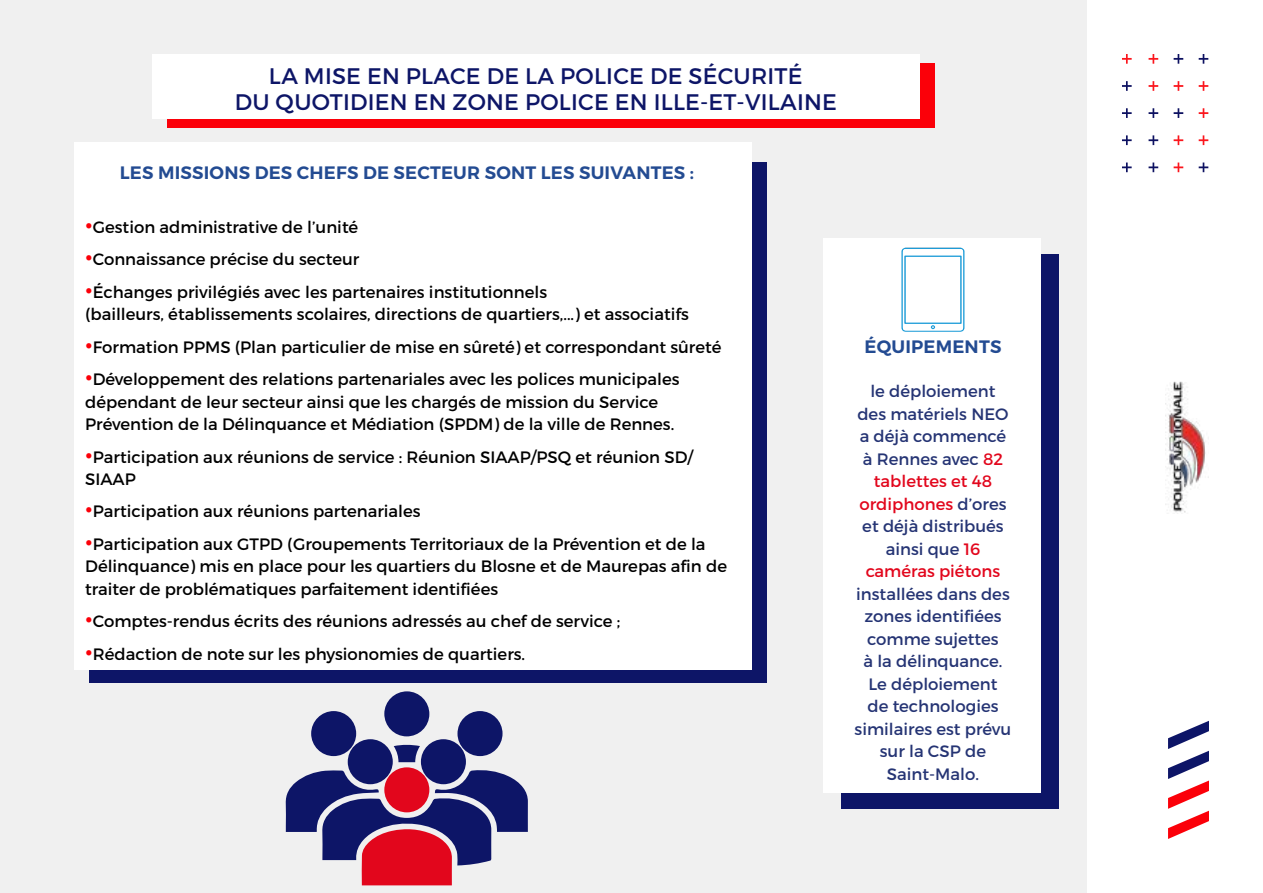
<style>
.page{position:relative;width:1263px;height:893px;background:#fff}
.page>*{position:absolute;margin:0;border:0;box-sizing:border-box;transform-origin:0 0}
.t1{font:22.5px/25.5px "Montserrat";letter-spacing:.01em;color:#0d1567;text-align:center}
.t2{font:600 18px "Montserrat";letter-spacing:.01em;color:#234b92}
.t3{font:16.5px/22.5px "Montserrat";color:#000}
.t4{font:16.5px/22.5px "Montserrat";color:#253474;text-align:center}
.s1{font-size:27px;color:#fb0009}
.s2{color:#e2061c}
</style>
<div class="page">
<div style="left:0;top:0;width:1086px;height:893px;background:#f0f0f0"></div>
<img style="left:1165px;top:381px;width:44px;height:133px">
<svg style="left:1122px;top:54px;width:10px;height:10px"></svg>
<svg style="left:1148px;top:54px;width:10px;height:10px"></svg>
<svg style="left:1173px;top:54px;width:10px;height:10px"></svg>
<svg style="left:1199px;top:54px;width:9px;height:10px"></svg>
<svg style="left:1122px;top:81px;width:10px;height:10px"></svg>
<svg style="left:1148px;top:81px;width:10px;height:10px"></svg>
<svg style="left:1173px;top:81px;width:10px;height:10px"></svg>
<svg style="left:1199px;top:81px;width:9px;height:10px"></svg>
<svg style="left:1122px;top:108px;width:10px;height:10px"></svg>
<svg style="left:1148px;top:108px;width:10px;height:10px"></svg>
<svg style="left:1173px;top:108px;width:10px;height:10px"></svg>
<svg style="left:1199px;top:108px;width:9px;height:10px"></svg>
<svg style="left:1122px;top:135px;width:10px;height:10px"></svg>
<svg style="left:1148px;top:135px;width:10px;height:10px"></svg>
<svg style="left:1173px;top:135px;width:10px;height:10px"></svg>
<svg style="left:1199px;top:135px;width:9px;height:10px"></svg>
<svg style="left:1122px;top:163px;width:10px;height:9px"></svg>
<svg style="left:1148px;top:163px;width:10px;height:9px"></svg>
<svg style="left:1173px;top:163px;width:10px;height:9px"></svg>
<svg style="left:1199px;top:163px;width:9px;height:9px"></svg>
<svg style="left:1168px;top:721px;width:41px;height:118px"></svg>
<div style="left:90px;top:162px;width:677px;height:521px;background:#0d1567"></div>
<div style="left:841px;top:255px;width:218px;height:554px;background:#0d1567"></div>
<div style="left:74px;top:142px;width:678px;height:528px;background:#fff"></div>
<div style="left:823px;top:238px;width:217px;height:554px;background:#fff"></div>
<svg style="left:901px;top:248px;width:63px;height:84px"></svg>
<svg style="left:285px;top:769px;width:243px;height:116px"></svg>
<div style="left:384px;top:691px;width:45px;height:45px;background:#0d1567;border-radius:50%"></div>
<div style="left:311px;top:711px;width:45px;height:45px;background:#0d1567;border-radius:50%"></div>
<div style="left:384px;top:767px;width:45px;height:45px;background:#e2061c;border-radius:50%"></div>
<div style="left:421px;top:739px;width:45px;height:45px;background:#0d1567;border-radius:50%"></div>
<div style="left:348px;top:739px;width:45px;height:45px;background:#0d1567;border-radius:50%"></div>
<div style="left:457px;top:711px;width:45px;height:45px;background:#0d1567;border-radius:50%"></div>
<svg style="left:394px;top:744px;width:26px;height:18px"></svg>
<div style="left:167px;top:63px;width:768px;height:65px;background:#fb0009"></div>
<div style="left:152px;top:54px;width:768px;height:64px;background:#fff"></div>
<h1 class="t1" style="left:235px;top:64px;width:604px">LA MISE EN PLACE DE LA POLICE DE SÉCURITÉ<br>DU QUOTIDIEN EN ZONE POLICE EN ILLE-ET-VILAINE</h1>
<p class="t2" style="left:120px;top:161px;width:576px">LES MISSIONS DES CHEFS DE SECTEUR SONT LES SUIVANTES :</p>
<p class="t3" style="left:85px;top:216px;width:275px"><span class="s1">•</span>Gestion administrative de l’unité</p>
<p class="t3" style="left:85px;top:248px;width:276px"><span class="s1">•</span>Connaissance précise du secteur</p>
<p class="t3" style="left:85px;top:281px;width:605px"><span class="s1">•</span>Échanges privilégiés avec les partenaires institutionnels<br>(bailleurs, établissements scolaires, directions de quartiers,...) et associatifs</p>
<p class="t3" style="left:85px;top:336px;width:638px"><span class="s1">•</span>Formation PPMS (Plan particulier de mise en sûreté) et correspondant sûreté</p>
<p class="t3" style="left:85px;top:368px;width:596px"><span class="s1">•</span>Développement des relations partenariales avec les polices municipales dépendant de leur secteur ainsi que les chargés de mission du Service<br>Prévention de la Délinquance et Médiation (SPDM) de la ville de Rennes.</p>
<p class="t3" style="left:85px;top:445px;width:609px"><span class="s1">•</span>Participation aux réunions de service : Réunion SIAAP/PSQ et réunion SD/<br>SIAAP</p>
<p class="t3" style="left:85px;top:500px;width:337px"><span class="s1">•</span>Participation aux réunions partenariales</p>
<p class="t3" style="left:85px;top:533px;width:643px"><span class="s1">•</span>Participation aux GTPD (Groupements Territoriaux de la Prévention et de la<br>Délinquance) mis en place pour les quartiers du Blosne et de Maurepas afin de traiter de problématiques parfaitement identifiées</p>
<p class="t3" style="left:85px;top:610px;width:537px"><span class="s1">•</span>Comptes-rendus écrits des réunions adressés au chef de service ;</p>
<p class="t3" style="left:85px;top:642px;width:441px"><span class="s1">•</span>Rédaction de note sur les physionomies de quartiers.</p>
<p class="t2" style="left:864px;top:336px;width:138px">ÉQUIPEMENTS</p>
<p class="t4" style="left:857px;top:380px;width:153px">le déploiement des matériels NEO a déjà commencé à Rennes avec <span class="s2">82 tablettes et 48 ordiphones</span> d’ores et déjà distribués ainsi que <span class="s2">16 caméras piétons</span></p>
<p class="t4" style="left:854px;top:583px;width:158px">installées dans des zones identifiées comme sujettes<br>à la délinquance.<br>Le déploiement<br>de technologies similaires est prévu sur la CSP de<br>Saint-Malo.</p>
</div>
